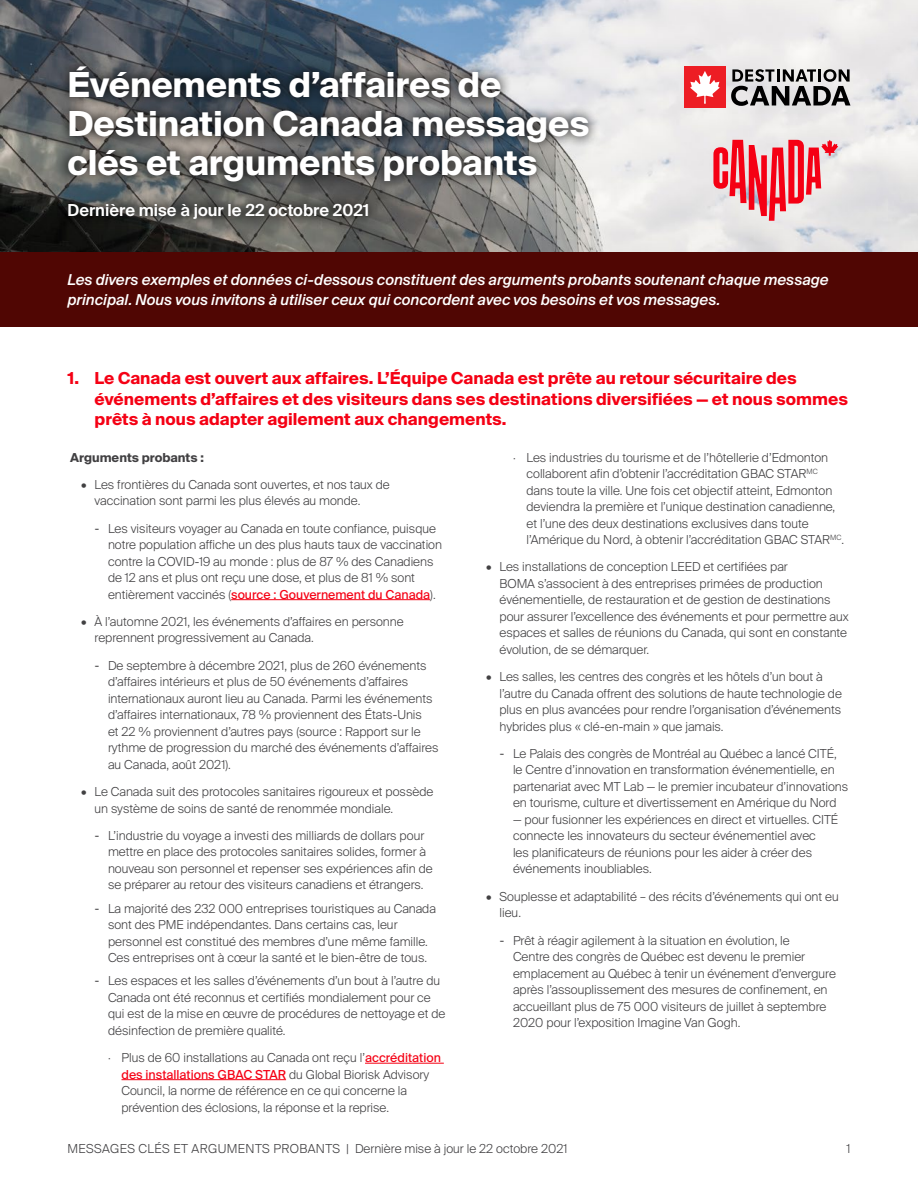
<style>
.page{position:relative;width:918px;height:1188px;background:#fff}
.page>*{position:absolute;margin:0;border:0;box-sizing:border-box;transform-origin:0 0}
.section_headers{font:700 34.5px/39px "Suisse Intl";letter-spacing:-.005em;color:#fff}
.t1{font:700 16.5px/20.2px "Suisse Intl";color:#f50014}
.section_headers-2{font:600 16.5px "Suisse Intl";color:#fff}
.sub_heads_3{font:italic 500 15px/20.2px "Suisse Intl";color:#fff}
.t2{font:300 12.3px/16.5px "Suisse Intl";color:#414042}
.body_bold{font:700 12.3px "Suisse Intl";color:#414042}
.s1{font-family:"Gotham";font-weight:400}
.s2{font-weight:400;color:#f50014}
</style>
<div class="page">
<img style="left:0;top:0;width:918px;height:252px">
<hr style="left:231px;top:599px;width:199px;height:1px;background:#f50014">
<hr style="left:365px;top:1063px;width:79px;height:1px;background:#f50014">
<hr style="left:122px;top:1079px;width:164px;height:1px;background:#f50014">
<div style="left:56px;top:54px;width:544px;height:177px;background:#000;opacity:.75"></div>
<div style="left:684px;top:67px;width:42px;height:41px;background:#ed1d24"></div>
<svg style="left:690px;top:71px;width:30px;height:33px"></svg>
<svg style="left:731px;top:69px;width:119px;height:37px;background:#848383"></svg>
<svg style="left:713px;top:140px;width:125px;height:81px;background:#ed868f"></svg>
<div style="left:0;top:252px;width:918px;height:74px;background:#500603"></div>
<p class="section_headers" style="left:68px;top:66px;width:523px">Événements d’affaires de<br>Destination Canada messages clés et arguments probants</p>
<p class="section_headers-2" style="left:68px;top:201px;width:303px">Dernière mise à jour le 22 octobre 2021</p>
<p class="sub_heads_3" style="left:68px;top:270px;width:763px">Les divers exemples et données ci-dessous constituent des arguments probants soutenant chaque message principal. Nous vous invitons à utiliser ceux qui concordent avec vos besoins et vos messages.</p>
<p class="t1" style="left:94px;top:368px;width:755px;text-indent:-27px">1. Le Canada est ouvert aux affaires. L’Équipe Canada est prête au retour sécuritaire des événements d’affaires et des visiteurs dans ses destinations diversifiées — et nous sommes prêts à nous adapter agilement aux changements.</p>
<p class="body_bold" style="left:70px;top:450px;width:135px">Arguments probants :</p>
<p class="t2" style="left:94px;top:476px;width:297px;text-indent:-14px">• Les frontières du Canada sont ouvertes, et nos taux de vaccination sont parmi les plus élevés au monde.</p>
<p class="t2" style="left:108px;top:520px;width:336px;text-indent:-14px"><span class="s1">-</span> Les visiteurs voyager au Canada en toute confiance, puisque notre population affiche un des plus hauts taux de vaccination contre la COVID-19 au monde : plus de 87 % des Canadiens de 12 ans et plus ont reçu une dose, et plus de 81 % sont entièrement vaccinés (<span class="s2">source : Gouvernement du Canada</span>).</p>
<p class="t2" style="left:94px;top:613px;width:311px;text-indent:-14px">• À l’automne 2021, les événements d’affaires en personne reprennent progressivement au Canada.</p>
<p class="t2" style="left:108px;top:657px;width:332px;text-indent:-14px"><span class="s1">-</span> De septembre à décembre 2021, plus de 260 événements d’affaires intérieurs et plus de 50 événements d’affaires internationaux auront lieu au Canada. Parmi les événements d’affaires internationaux, 78 % proviennent des États-Unis<br>et 22 % proviennent d’autres pays (source : Rapport sur le rythme de progression du marché des événements d’affaires au Canada, août 2021).</p>
<p class="t2" style="left:94px;top:784px;width:341px;text-indent:-14px">• Le Canada suit des protocoles sanitaires rigoureux et possède un système de soins de santé de renommée mondiale.</p>
<p class="t2" style="left:108px;top:827px;width:326px;text-indent:-14px"><span class="s1">-</span> L’industrie du voyage a investi des milliards de dollars pour mettre en place des protocoles sanitaires solides, former à nouveau son personnel et repenser ses expériences afin de se préparer au retour des visiteurs canadiens et étrangers.</p>
<p class="t2" style="left:108px;top:900px;width:329px;text-indent:-14px"><span class="s1">-</span> La majorité des 232 000 entreprises touristiques au Canada sont des PME indépendantes. Dans certains cas, leur personnel est constitué des membres d’une même famille.<br>Ces entreprises ont à cœur la santé et le bien-être de tous.</p>
<p class="t2" style="left:108px;top:973px;width:339px;text-indent:-14px"><span class="s1">-</span> Les espaces et les salles d’événements d’un bout à l’autre du Canada ont été reconnus et certifiés mondialement pour ce qui est de la mise en œuvre de procédures de nettoyage et de désinfection de première qualité.</p>
<p class="t2" style="left:122px;top:1050px;width:321px;text-indent:-14px">· Plus de 60 installations au Canada ont reçu l’<span class="s2">accréditation des installations GBAC STAR</span> du Global Biorisk Advisory Council, la norme de référence en ce qui concerne la prévention des éclosions, la réponse et la reprise.</p>
<p class="t2" style="left:526px;top:449px;width:319px;text-indent:-14px">· Les industries du tourisme et de l’hôtellerie d’Edmonton collaborent afin d’obtenir l’accréditation GBAC STAR<sup>MC </sup>dans toute la ville. Une fois cet objectif atteint, Edmonton deviendra la première et l’unique destination canadienne, et l’une des deux destinations exclusives dans toute l’Amérique du Nord, à obtenir l’accréditation GBAC STAR<sup>MC</sup>.</p>
<p class="t2" style="left:500px;top:559px;width:351px;text-indent:-14px">• Les installations de conception LEED et certifiées par<br>BOMA s’associent à des entreprises primées de production événementielle, de restauration et de gestion de destinations pour assurer l’excellence des événements et pour permettre aux espaces et salles de réunions du Canada, qui sont en constante évolution, de se démarquer.</p>
<p class="t2" style="left:500px;top:669px;width:344px;text-indent:-14px">• Les salles, les centres des congrès et les hôtels d’un bout à l’autre du Canada offrent des solutions de haute technologie de plus en plus avancées pour rendre l’organisation d’événements hybrides plus « clé-en-main » que jamais.</p>
<p class="t2" style="left:513px;top:745px;width:337px;text-indent:-14px"><span class="s1">-</span> Le Palais des congrès de Montréal au Québec a lancé CITÉ, le Centre d’innovation en transformation événementielle, en partenariat avec MT Lab — le premier incubateur d’innovations en tourisme, culture et divertissement en Amérique du Nord</p>
<p class="t2" style="left:513px;top:811px;width:327px">— pour fusionner les expériences en direct et virtuelles. CITÉ connecte les innovateurs du secteur événementiel avec<br>les planificateurs de réunions pour les aider à créer des événements inoubliables.</p>
<p class="t2" style="left:500px;top:888px;width:341px;text-indent:-14px">• Souplesse et adaptabilité – des récits d’événements qui ont eu lieu.</p>
<p class="t2" style="left:513px;top:932px;width:325px;text-indent:-14px"><span class="s1">-</span> Prêt à réagir agilement à la situation en évolution, le<br>Centre des congrès de Québec est devenu le premier emplacement au Québec à tenir un événement d’envergure après l’assouplissement des mesures de confinement, en accueillant plus de 75 000 visiteurs de juillet à septembre 2020 pour l’exposition Imagine Van Gogh.</p>
<p class="t2" style="left:68px;top:1141px;width:501px">MESSAGES CLÉS ET ARGUMENTS PROBANTS | Dernière mise à jour le 22 octobre 2021</p>
<p class="t2" style="left:846px;top:1141px;width:6px">1</p>
</div>
